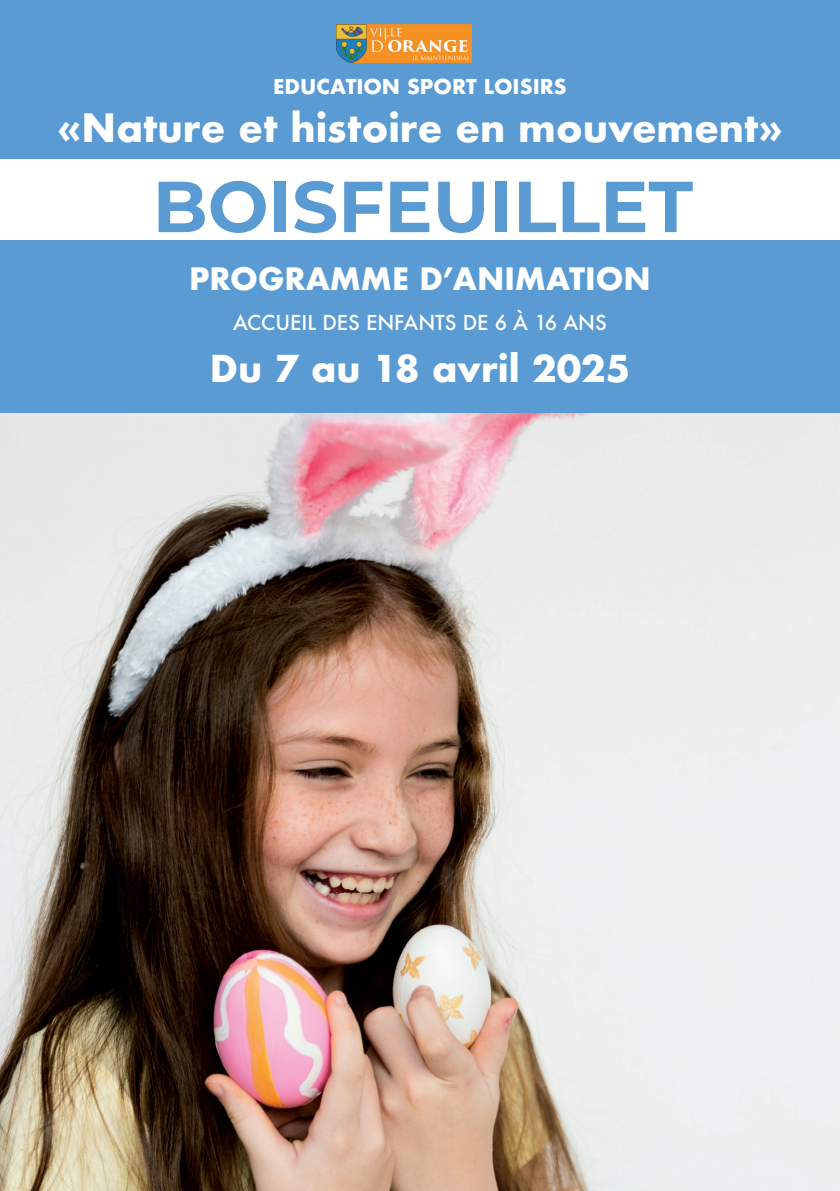
<style>
.page{position:relative;width:840px;height:1191px;background:#fff}
.page>*{position:absolute;margin:0;border:0;box-sizing:border-box;transform-origin:0 0}
.t1{font:700 72px "Montserrat";color:#5a9bd3}
.t2{font:700 38px "Futura";color:#fff}
.t3{font:700 36px "Futura";color:#fff}
.t4{font:700 30px "Futura";color:#fff}
.t5{font:500 20px "Futura";color:#fff}
.t6{font:700 20px "Futura";color:#fff}
.s1{font-size:40px}
</style>
<div class="page">
<img style="left:0;top:412px;width:839px;height:779px">
<div style="left:0;top:0;width:839px;height:412px;background:#5a9bd3"></div>
<div style="left:0;top:159px;width:839px;height:80px;background:#fff"></div>
<img style="left:336px;top:25px;width:135px;height:38px">
<p class="t6" style="left:273px;top:72px;width:295px">EDUCATION SPORT LOISIRS</p>
<p class="t2" style="left:57px;top:100px;width:726px"><span class="s1">«</span>Nature et histoire en mouvement<span class="s1">»</span></p>
<h1 class="t1" style="left:152px;top:155px;width:541px">BOISFEUILLET</h1>
<p class="t4" style="left:189px;top:257px;width:463px">PROGRAMME D’ANIMATION</p>
<p class="t5" style="left:233px;top:309px;width:375px">ACCUEIL DES ENFANTS DE 6 À 16 ANS</p>
<p class="t3" style="left:210px;top:342px;width:421px">Du 7 au 18 avril 2025</p>
</div>
